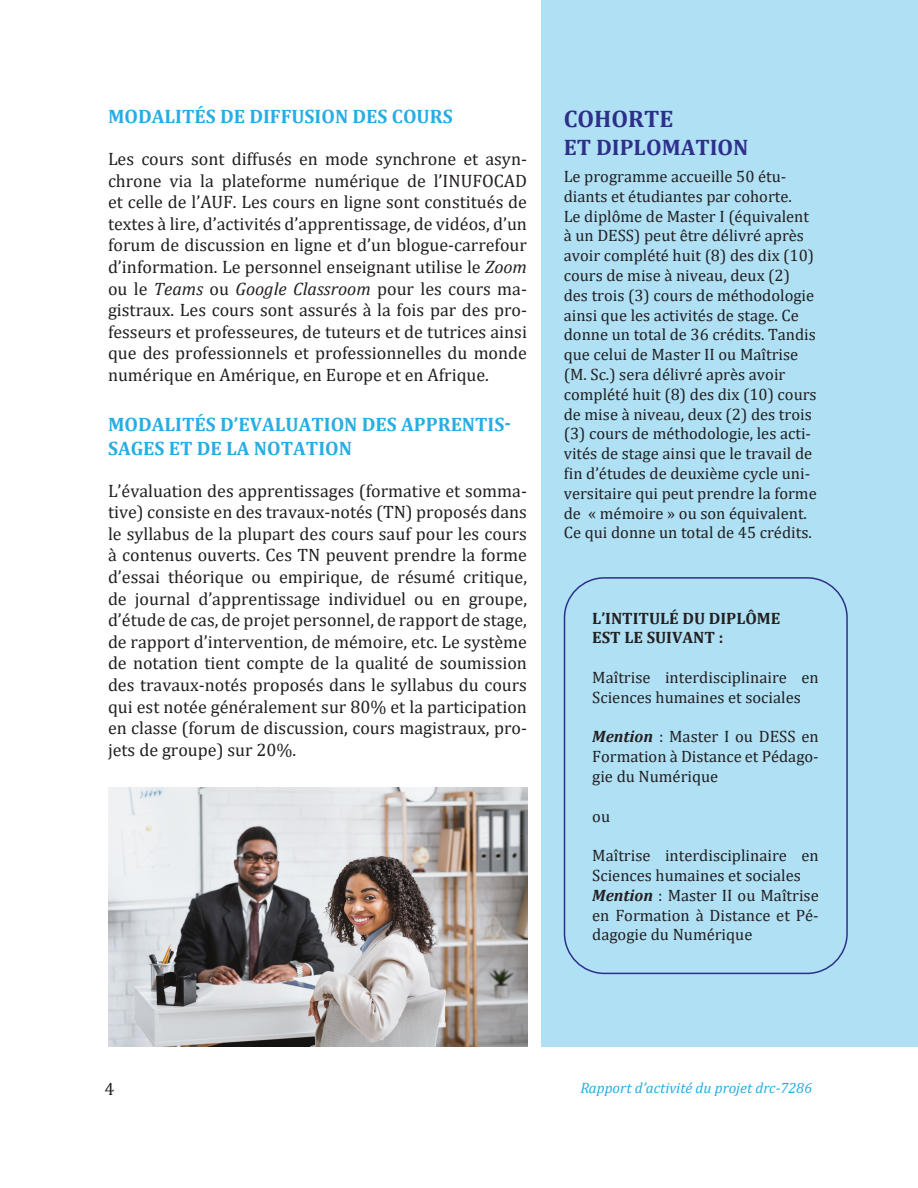
<style>
.page{position:relative;width:918px;height:1188px;background:#fff}
.page>*{position:absolute;margin:0;border:0;box-sizing:border-box;transform-origin:0 0}
.Sous-titre1__1{font:700 24px "Cambria";color:#2e2f89}
.Sous-titre1__1-2{font:700 22.5px "Cambria";color:#2e2f89}
.Paragraph_Style_2{font:700 19.5px/23.4px "Cambria";color:#27ade3}
.Corps_du_texte{font:18px/21.6px "Cambria";color:#231f20;text-align:justify}
.Corps_du_texte-2{font:16.5px/19.8px "Cambria";color:#231f20}
.Cors_de_texte_sans_sp{font:16.5px/19.8px "Cambria";color:#231f20}
.Cors_de_texte_sans_sp-2{font:700 16.5px "Cambria";color:#231f20}
.t1{font:italic 15px "Cambria";color:#27ade3}
.s1{font-style:italic}
.s2{font-weight:700;font-style:italic}
</style>
<div class="page">
<div style="left:542px;top:0;width:376px;height:1046px;background:#afe0f4"></div>
<img style="left:108px;top:787px;width:419px;height:259px">
<div style="left:564px;top:577px;width:284px;height:397px;border:2px solid #2e2f89;border-radius:40px"></div>
<p class="Paragraph_Style_2" style="left:108px;top:104px;width:346px">MODALITÉS DE DIFFUSION DES COURS</p>
<p class="Corps_du_texte" style="left:108px;top:148px;width:421px">Les cours sont diffusés en mode synchrone et asyn&shy;chrone via la plateforme numérique de l’INUFOCAD et celle de l’AUF. Les cours en ligne sont constitués de textes à lire, d’activités d’apprentissage, de vidéos, d’un forum de discussion en ligne et d’un blogue-carrefour d’information. Le personnel enseignant utilise le <span class="s1">Zoom </span>ou le <span class="s1">Teams</span> ou <span class="s1">Google Classroom</span> pour les cours ma&shy;gistraux. Les cours sont assurés à la fois par des pro&shy;fesseurs et professeures, de tuteurs et de tutrices ainsi que des professionnels et professionnelles du monde numérique en Amérique, en Europe et en Afrique.</p>
<p class="Paragraph_Style_2" style="left:108px;top:412px;width:404px">MODALITÉS D’EVALUATION DES APPRENTIS-<br>SAGES ET DE LA NOTATION</p>
<p class="Corps_du_texte" style="left:108px;top:480px;width:421px">L’évaluation des apprentissages (formative et somma&shy;tive) consiste en des travaux-notés (TN) proposés dans le syllabus de la plupart des cours sauf pour les cours à contenus ouverts. Ces TN peuvent prendre la forme d’essai théorique ou empirique, de résumé critique, de journal d’apprentissage individuel ou en groupe, d’étude de cas, de projet personnel, de rapport de stage, de rapport d’intervention, de mémoire, etc. Le système de notation tient compte de la qualité de soumission des travaux-notés proposés dans le syllabus du cours qui est notée généralement sur 80% et la participation en classe (forum de discussion, cours magistraux, pro&shy;jets de groupe) sur 20%.</p>
<p class="Sous-titre1__1" style="left:564px;top:102px;width:111px">COHORTE</p>
<p class="Sous-titre1__1-2" style="left:564px;top:132px;width:186px">ET DIPLOMATION</p>
<p class="Corps_du_texte-2" style="left:564px;top:166px;width:254px">Le programme accueille 50 étu&shy;diants et étudiantes par cohorte.<br>Le diplôme de Master I (équivalent à un DESS) peut être délivré après avoir complété huit (8) des dix (10) cours de mise à niveau, deux (2) des trois (3) cours de méthodologie ainsi que les activités de stage. Ce donne un total de 36 crédits. Tandis que celui de Master II ou Maîtrise (M. Sc.) sera délivré après avoir complété huit (8) des dix (10) cours de mise à niveau, deux (2) des trois (3) cours de méthodologie, les acti&shy;vités de stage ainsi que le travail de fin d’études de deuxième cycle uni&shy;versitaire qui peut prendre la forme de « mémoire » ou son équivalent.<br>Ce qui donne un total de 45 crédits.</p>
<p class="Cors_de_texte_sans_sp-2" style="left:592px;top:606px;width:190px">L’INTITULÉ DU DIPLÔME</p>
<p class="Cors_de_texte_sans_sp-2" style="left:592px;top:626px;width:133px">EST LE SUIVANT :</p>
<p class="Cors_de_texte_sans_sp" style="left:592px;top:667px;width:228px">Maîtrise interdisciplinaire en<br>Sciences humaines et sociales</p>
<p class="Cors_de_texte_sans_sp" style="left:592px;top:727px;width:228px;text-align:justify"><span class="s2">Mention</span> : Master I ou DESS en Formation à Distance et Pédago&shy;gie du Numérique</p>
<p class="Cors_de_texte_sans_sp" style="left:592px;top:806px;width:19px">ou</p>
<p class="Cors_de_texte_sans_sp" style="left:592px;top:846px;width:228px">Maîtrise interdisciplinaire en<br>Sciences humaines et sociales</p>
<p class="Cors_de_texte_sans_sp" style="left:592px;top:885px;width:228px;text-align:justify"><span class="s2">Mention</span> : Master II ou Maîtrise en Formation à Distance et Pé&shy;dagogie du Numérique</p>
<p class="Corps_du_texte" style="left:104px;top:1078px;width:11px">4</p>
<p class="t1" style="left:580px;top:1077px;width:233px">Rapport d’activité du projet drc-7286</p>
</div>
